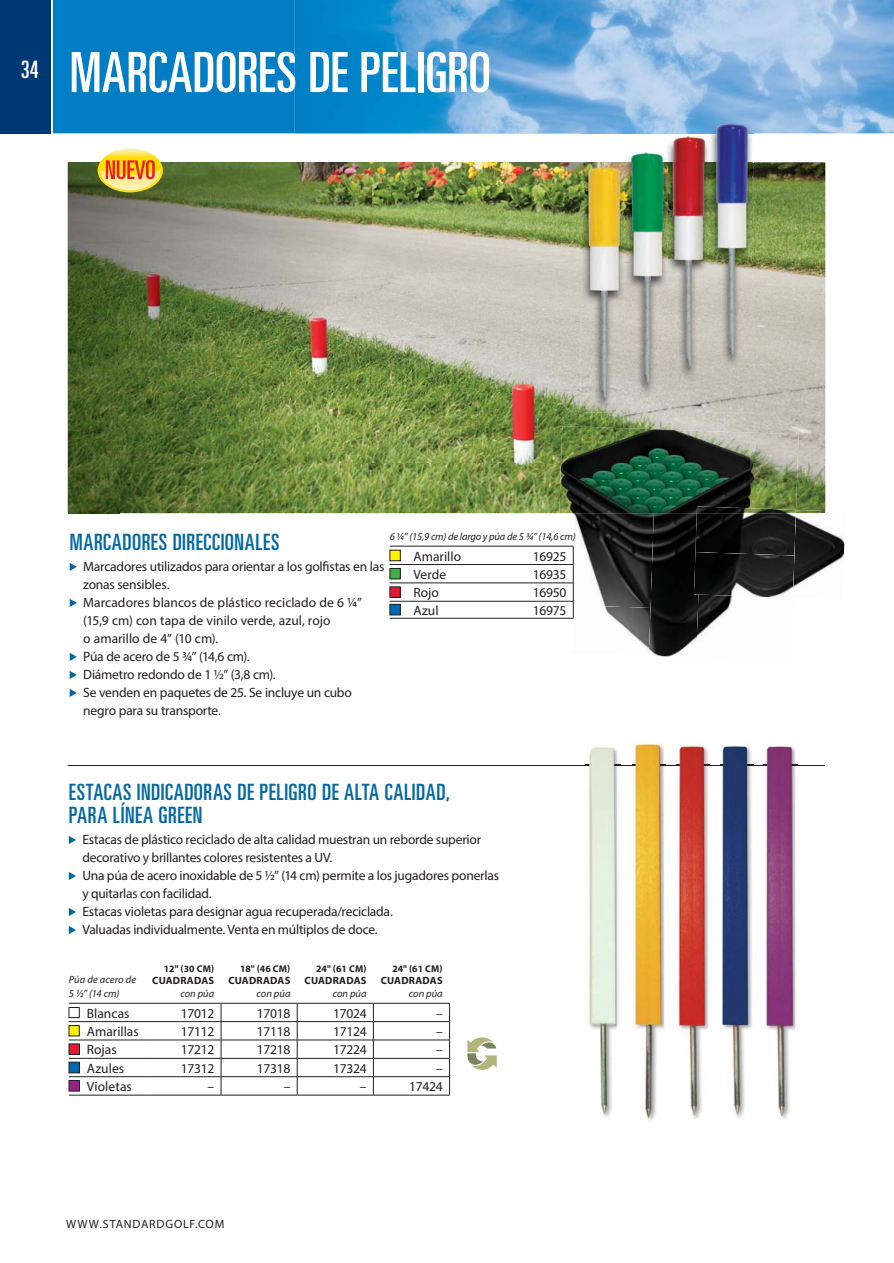
<style>
.page{position:relative;width:894px;height:1263px;background:#fff}
.page>*{position:absolute;margin:0;border:0;box-sizing:border-box;transform-origin:0 0}
.t1{font:ultra-condensed 55.5px "Univers";letter-spacing:-.005em;color:#fff}
.t2{font:ultra-condensed 24px "Univers";color:#fff}
.t3{font:ultra-condensed 22.5px/22.8px "Univers";letter-spacing:.025em;color:#0068a5}
.t4{font:13.5px/18px "Myriad Pro";letter-spacing:-.015em;color:#231f20}
.t5{font:13.5px "Myriad Pro";letter-spacing:.01em;color:#231f20}
.t6{font:13.5px "Myriad Pro";letter-spacing:.005em;color:#231f20}
.t7{font:12px "Myriad Pro";letter-spacing:.07em;color:#231f20}
.t8{font:italic 10.5px/13.5px "Myriad Pro";color:#231f20}
.t9{font:700 10.5px "Myriad Pro";letter-spacing:.02em;color:#231f20}
.t10{font:italic 10.5px "Myriad Pro";letter-spacing:-.02em;color:#231f20}
.t11{font:700 9.75px "Myriad Pro";color:#231f20}
</style>
<div class="page">
<div style="left:0;top:0;width:50px;height:133px;background:#003876"></div>
<div style="left:53px;top:0;width:241px;height:133px;background:#007dc5"></div>
<img style="left:294px;top:0;width:599px;height:133px">
<svg style="left:467px;top:1037px;width:29px;height:32px"></svg>
<svg style="left:69px;top:836px;width:7px;height:8px"></svg>
<svg style="left:69px;top:872px;width:7px;height:8px"></svg>
<svg style="left:69px;top:908px;width:7px;height:8px"></svg>
<svg style="left:69px;top:926px;width:7px;height:8px"></svg>
<svg style="left:69px;top:1003px;width:380px;height:93px"></svg>
<svg style="left:449px;top:1003px;width:1px;height:91px"></svg>
<svg style="left:221px;top:1003px;width:1px;height:91px"></svg>
<svg style="left:297px;top:1003px;width:1px;height:91px"></svg>
<svg style="left:373px;top:1003px;width:1px;height:91px"></svg>
<hr style="left:69px;top:1021px;width:76px;height:1px;background:#231f20">
<hr style="left:145px;top:1021px;width:304px;height:1px;background:#231f20">
<hr style="left:69px;top:1039px;width:76px;height:1px;background:#231f20">
<hr style="left:145px;top:1039px;width:304px;height:1px;background:#231f20">
<svg style="left:69px;top:1058px;width:18px;height:1px"></svg>
<svg style="left:69px;top:1076px;width:18px;height:1px"></svg>
<hr style="left:87px;top:1058px;width:58px;height:1px;background:#231f20">
<hr style="left:87px;top:1076px;width:58px;height:1px;background:#231f20">
<hr style="left:145px;top:1058px;width:304px;height:1px;background:#231f20">
<hr style="left:145px;top:1076px;width:304px;height:1px;background:#231f20">
<hr style="left:69px;top:1094px;width:76px;height:1px;background:#231f20">
<hr style="left:145px;top:1094px;width:304px;height:1px;background:#231f20">
<hr style="left:69px;top:1002px;width:76px;height:1px;background:#231f20">
<hr style="left:145px;top:1002px;width:304px;height:1px;background:#231f20">
<div style="left:69px;top:1007px;width:10px;height:10px;background:#fff"></div>
<div style="left:69px;top:1007px;width:10px;height:10px;border:1px solid #231f20"></div>
<div style="left:69px;top:1025px;width:10px;height:11px;background:#fff200"></div>
<div style="left:69px;top:1025px;width:10px;height:11px;border:1px solid #231f20"></div>
<div style="left:69px;top:1043px;width:10px;height:11px;background:#e31836"></div>
<div style="left:69px;top:1043px;width:11px;height:11px;border:1px solid #231f20"></div>
<div style="left:69px;top:1062px;width:10px;height:10px;background:#0067b1"></div>
<div style="left:69px;top:1062px;width:11px;height:11px;border:1px solid #231f20"></div>
<div style="left:69px;top:1080px;width:10px;height:11px;background:#942088"></div>
<div style="left:69px;top:1080px;width:11px;height:11px;border:1px solid #231f20"></div>
<hr style="left:69px;top:764px;width:755px;height:1px;background:#231f20">
<img style="left:616px;top:750px;width:4px;height:279px">
<img style="left:585px;top:747px;width:31px;height:371px">
<svg style="left:585px;top:764px;width:35px;height:1px"></svg>
<img style="left:664px;top:765px;width:1px;height:261px">
<img style="left:632px;top:743px;width:32px;height:378px">
<img style="left:634px;top:764px;width:30px;height:1px">
<img style="left:676px;top:744px;width:32px;height:375px">
<img style="left:678px;top:764px;width:30px;height:1px">
<img style="left:720px;top:746px;width:32px;height:372px">
<img style="left:721px;top:764px;width:31px;height:1px">
<img style="left:795px;top:765px;width:1px;height:263px">
<img style="left:763px;top:745px;width:32px;height:374px">
<img style="left:765px;top:764px;width:30px;height:1px">
<img style="left:724px;top:162px;width:101px;height:301px">
<img style="left:119px;top:162px;width:461px;height:150px">
<img style="left:69px;top:162px;width:50px;height:351px">
<img style="left:119px;top:312px;width:504px;height:151px">
<img style="left:623px;top:413px;width:101px;height:16px">
<img style="left:798px;top:463px;width:28px;height:48px">
<img style="left:119px;top:463px;width:440px;height:50px">
<svg style="left:70px;top:563px;width:7px;height:8px"></svg>
<svg style="left:70px;top:599px;width:7px;height:8px"></svg>
<svg style="left:70px;top:653px;width:7px;height:8px"></svg>
<svg style="left:70px;top:671px;width:7px;height:8px"></svg>
<svg style="left:70px;top:689px;width:7px;height:8px"></svg>
<svg style="left:751px;top:124px;width:1px;height:38px"></svg>
<img style="left:580px;top:133px;width:171px;height:29px">
<svg style="left:580px;top:124px;width:6px;height:9px"></svg>
<img style="left:709px;top:162px;width:43px;height:251px">
<img style="left:580px;top:162px;width:43px;height:251px">
<img style="left:623px;top:404px;width:86px;height:9px">
<img style="left:586px;top:122px;width:165px;height:11px">
<img style="left:586px;top:162px;width:165px;height:242px">
<svg style="left:98px;top:148px;width:65px;height:44px"></svg>
<svg style="left:99px;top:160px;width:61px;height:30px;background:#eba442"></svg>
<img style="left:794px;top:511px;width:51px;height:76px">
<img style="left:795px;top:510px;width:30px;height:3px">
<img style="left:556px;top:513px;width:92px;height:91px">
<img style="left:648px;top:513px;width:47px;height:144px">
<img style="left:695px;top:598px;width:37px;height:41px">
<img style="left:573px;top:604px;width:77px;height:52px">
<img style="left:559px;top:426px;width:96px;height:87px">
<img style="left:654px;top:429px;width:96px;height:84px">
<img style="left:750px;top:432px;width:48px;height:78px">
<img style="left:695px;top:506px;width:100px;height:49px">
<img style="left:693px;top:552px;width:101px;height:46px">
<svg style="left:389px;top:547px;width:184px;height:71px"></svg>
<hr style="left:389px;top:601px;width:184px;height:1px;background:#231f20">
<hr style="left:389px;top:546px;width:184px;height:1px;background:#231f20">
<hr style="left:389px;top:618px;width:184px;height:1px;background:#231f20">
<div style="left:390px;top:550px;width:10px;height:11px;background:#fff200"></div>
<div style="left:389px;top:550px;width:11px;height:11px;border:1px solid #231f20"></div>
<div style="left:390px;top:568px;width:10px;height:11px;background:#41ad49"></div>
<div style="left:389px;top:568px;width:11px;height:11px;border:1px solid #231f20"></div>
<div style="left:390px;top:587px;width:10px;height:10px;background:#e31836"></div>
<div style="left:390px;top:604px;width:10px;height:11px;background:#0067b1"></div>
<div style="left:389px;top:604px;width:11px;height:11px;border:1px solid #231f20"></div>
<h2 class="t2" style="left:21px;top:60px;width:19px">34</h2>
<h1 class="t1" style="left:70px;top:52px;width:422px">MARCADORES DE PELIGRO</h1>
<p class="t10" style="left:389px;top:532px;width:187px">6 ¼” (15,9 cm) de largo y púa de 5 ¾” (14,6 cm)</p>
<p class="t4" style="left:413px;top:548px;width:49px">Amarillo</p>
<p class="t4" style="left:532px;top:548px;width:35px">16925</p>
<p class="t4" style="left:413px;top:566px;width:34px">Verde</p>
<p class="t4" style="left:532px;top:566px;width:35px">16935</p>
<p class="t4" style="left:413px;top:585px;width:27px">Rojo</p>
<p class="t4" style="left:532px;top:585px;width:35px">16950</p>
<p class="t4" style="left:413px;top:602px;width:27px">Azul</p>
<p class="t4" style="left:532px;top:602px;width:35px">16975</p>
<h3 class="t3" style="left:70px;top:532px;width:211px">MARCADORES DIRECCIONALES</h3>
<p class="t4" style="left:83px;top:559px;width:302px">Marcadores utilizados para orientar a los golfistas en las zonas sensibles.<br>Marcadores blancos de plástico reciclado de 6 ¼” (15,9 cm) con tapa de vinilo verde, azul, rojo<br>o amarillo de 4” (10 cm).<br>Púa de acero de 5 ¾” (14,6 cm).<br>Diámetro redondo de 1 ½” (3,8 cm).<br>Se venden en paquetes de 25. Se incluye un cubo negro para su transporte.</p>
<h3 class="t3" style="left:69px;top:782px;width:382px">ESTACAS INDICADORAS DE PELIGRO DE ALTA CALIDAD,<br>PARA LÍNEA GREEN</h3>
<p class="t4" style="left:82px;top:832px;width:418px">Estacas de plástico reciclado de alta calidad muestran un reborde superior decorativo y brillantes colores resistentes a UV.<br>Una púa de acero inoxidable de 5 ½” (14 cm) permite a los jugadores ponerlas y quitarlas con facilidad.<br>Estacas violetas para designar agua recuperada/reciclada.<br>Valuadas individualmente. Venta en múltiplos de doce.</p>
<p class="t8" style="left:69px;top:974px;width:69px">Púa de acero de<br>5 ½” (14 cm)</p>
<p class="t11" style="left:164px;top:964px;width:52px">12" (30 CM)</p>
<p class="t9" style="left:152px;top:976px;width:63px">CUADRADAS</p>
<p class="t8" style="left:180px;top:987px;width:35px">con púa</p>
<p class="t11" style="left:240px;top:964px;width:52px">18" (46 CM)</p>
<p class="t9" style="left:228px;top:976px;width:63px">CUADRADAS</p>
<p class="t8" style="left:256px;top:987px;width:35px">con púa</p>
<p class="t11" style="left:316px;top:964px;width:52px">24" (61 CM)</p>
<p class="t9" style="left:304px;top:976px;width:63px">CUADRADAS</p>
<p class="t8" style="left:332px;top:987px;width:35px">con púa</p>
<p class="t11" style="left:392px;top:964px;width:52px">24" (61 CM)</p>
<p class="t9" style="left:380px;top:976px;width:63px">CUADRADAS</p>
<p class="t8" style="left:409px;top:987px;width:35px">con púa</p>
<p class="t6" style="left:87px;top:1008px;width:44px">Blancas</p>
<p class="t4" style="left:181px;top:1005px;width:35px">17012</p>
<p class="t4" style="left:257px;top:1005px;width:35px">17018</p>
<p class="t4" style="left:333px;top:1005px;width:35px">17024</p>
<p class="t4" style="left:436px;top:1005px;width:8px">–</p>
<p class="t4" style="left:87px;top:1023px;width:54px">Amarillas</p>
<p class="t4" style="left:181px;top:1023px;width:35px">17112</p>
<p class="t4" style="left:257px;top:1023px;width:35px">17118</p>
<p class="t4" style="left:333px;top:1023px;width:35px">17124</p>
<p class="t4" style="left:436px;top:1023px;width:8px">–</p>
<p class="t4" style="left:87px;top:1042px;width:31px">Rojas</p>
<p class="t4" style="left:181px;top:1042px;width:35px">17212</p>
<p class="t4" style="left:257px;top:1042px;width:35px">17218</p>
<p class="t4" style="left:333px;top:1042px;width:35px">17224</p>
<p class="t4" style="left:436px;top:1042px;width:8px">–</p>
<p class="t4" style="left:87px;top:1060px;width:39px">Azules</p>
<p class="t4" style="left:181px;top:1060px;width:35px">17312</p>
<p class="t4" style="left:257px;top:1060px;width:35px">17318</p>
<p class="t4" style="left:333px;top:1060px;width:35px">17324</p>
<p class="t4" style="left:436px;top:1060px;width:8px">–</p>
<p class="t5" style="left:87px;top:1081px;width:47px">Violetas</p>
<p class="t4" style="left:207px;top:1078px;width:8px">–</p>
<p class="t4" style="left:283px;top:1078px;width:8px">–</p>
<p class="t4" style="left:360px;top:1078px;width:8px">–</p>
<p class="t4" style="left:409px;top:1078px;width:35px">17424</p>
<p class="t7" style="left:66px;top:1219px;width:160px">WWW.STANDARDGOLF.COM</p>
</div>
